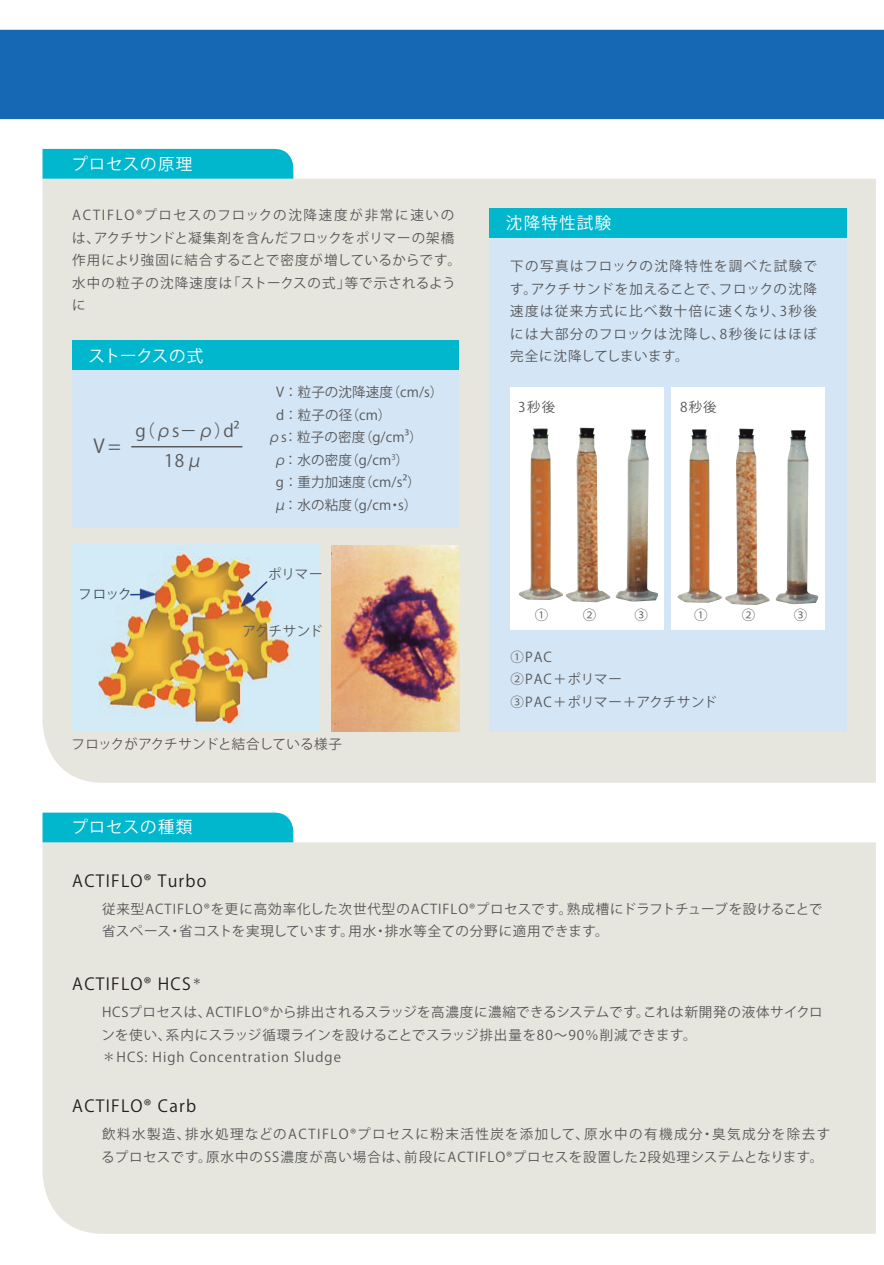
<style>
.page{position:relative;width:884px;height:1265px;background:#fff}
.page>*{position:absolute;margin:0;border:0;box-sizing:border-box;transform-origin:0 0}
.t1{font:19.05px "Koz Go Pr 6 N Medium 90 ms RKSJ H";color:#57585a}
.t2{font:17.25px/29.7px "Koz Go Pr 6 N Medium 90 ms RKSJ H";letter-spacing:.04em;color:#57585a;text-align:center}
.t3{font:16.5px "Koz Go Pr 6 N Bold 90 ms RKSJ H";letter-spacing:.075em;color:#231f20}
.t4{font:16.5px "Koz Go Pr 6 N Bold 90 ms RKSJ H";letter-spacing:.055em;color:#fff}
.t5{font:16.5px "Koz Go Pr 6 N Bold 90 ms RKSJ H";letter-spacing:-.005em;color:#fff}
.t6{font:13.5px/22.5px "Koz Go Pr 6 N Medium 90 ms RKSJ H";letter-spacing:.055em;color:#57585a}
.t7{font:13.5px/22.5px "Koz Go Pr 6 N Medium 90 ms RKSJ H";letter-spacing:.075em;color:#57585a}
.t8{font:13.5px "Koz Go Pr 6 N Medium 90 ms RKSJ H";letter-spacing:.01em;color:#57585a}
.t9{font:13.5px "Koz Go Pr 6 N Medium 90 ms RKSJ H";letter-spacing:-.005em;color:#57585a}
.t10{font:13.5px "Koz Go Pr 6 N Bold 90 ms RKSJ H";letter-spacing:-.015em;color:#57585a}
</style>
<div class="page">
<div style="left:43px;top:179px;width:833px;height:603px;background:#e7e6de"></div>
<div style="left:489px;top:238px;width:357px;height:493px;background:#d4e5f5"></div>
<div style="left:43px;top:842px;width:833px;height:391px;background:#e7e6de"></div>
<div style="left:0;top:30px;width:884px;height:89px;background:#1768b4"></div>
<div style="left:43px;top:812px;width:250px;height:30px;background:#00b7ce"></div>
<div style="left:43px;top:149px;width:250px;height:30px;background:#00b7ce"></div>
<img style="left:72px;top:544px;width:247px;height:187px">
<img style="left:332px;top:545px;width:127px;height:186px">
<div style="left:510px;top:387px;width:153px;height:242px;background:#fff"></div>
<div style="left:672px;top:387px;width:153px;height:242px;background:#fff"></div>
<img style="left:519px;top:427px;width:139px;height:175px">
<img style="left:678px;top:428px;width:140px;height:177px">
<div style="left:72px;top:370px;width:387px;height:157px;background:#d4e5f5"></div>
<div style="left:72px;top:340px;width:387px;height:30px;background:#00b7ce"></div>
<svg style="left:248px;top:579px;width:21px;height:20px"></svg>
<svg style="left:130px;top:593px;width:14px;height:2px"></svg>
<hr style="left:131px;top:446px;width:111px;height:1px;background:#201814">
<div style="left:489px;top:208px;width:357px;height:30px;background:#00b7ce"></div>
<p class="t4" style="left:71px;top:154px;width:122px">プロセスの原理</p>
<p class="t6" style="left:72px;top:204px;width:390px">ACTIFLO®プロセスのフロックの沈降速度が非常に速いのは、アクチサンドと凝集剤を含んだフロックをポリマーの架橋作用により強固に結合することで密度が増しているからです。水中の粒子の沈降速度は「ストークスの式」等で示されるように</p>
<p class="t5" style="left:89px;top:347px;width:116px">ストークスの式</p>
<h1 class="t1" style="left:93px;top:435px;width:29px">V=</h1>
<p class="t2" style="left:135px;top:416px;width:106px">g（ρs－ρ）d²<br>18μ</p>
<p class="t10" style="left:79px;top:586px;width:54px">フロック</p>
<p class="t8" style="left:276px;top:385px;width:169px">V ： 粒子の沈降速度（cm/s）</p>
<p class="t6" style="left:276px;top:404px;width:117px">d ： 粒子の径（cm）</p>
<p class="t8" style="left:268px;top:430px;width:157px">ρs： 粒子の密度（g/cm³）</p>
<p class="t6" style="left:274px;top:449px;width:137px">ρ： 水の密度（g/cm<sup>3</sup>）</p>
<p class="t8" style="left:276px;top:475px;width:146px">g ： 重力加速度（cm/s²）</p>
<p class="t6" style="left:274px;top:494px;width:145px">μ： 水の粘度（g/cm・s）</p>
<p class="t10" style="left:268px;top:566px;width:56px">ポリマー</p>
<p class="t10" style="left:243px;top:624px;width:82px">アクチサンド</p>
<p class="t9" style="left:72px;top:736px;width:272px">フロックがアクチサンドと結合している様子</p>
<p class="t4" style="left:71px;top:818px;width:122px">プロセスの種類</p>
<p class="t3" style="left:72px;top:871px;width:136px">ACTIFLO® Turbo</p>
<p class="t4" style="left:506px;top:214px;width:107px">沈降特性試験</p>
<p class="t6" style="left:510px;top:255px;width:308px;text-align:justify">下の写真はフロックの沈降特性を調べた試験です。アクチサンドを加えることで、フロックの沈降速度は従来方式に比べ数十倍に速くなり、3秒後には大部分のフロックは沈降し、8秒後にはほぼ完全に沈降してしまいます。</p>
<p class="t6" style="left:519px;top:396px;width:38px">3秒後</p>
<p class="t6" style="left:680px;top:396px;width:38px">8秒後</p>
<p class="t6" style="left:511px;top:645px;width:208px">①PAC<br>②PAC＋ポリマー<br>③PAC＋ポリマー＋アクチサンド</p>
<p class="t6" style="left:102px;top:897px;width:722px">従来型ACTIFLO®を更に高効率化した次世代型のACTIFLO®プロセスです。熟成槽にドラフトチューブを設けることで省スペース・省コストを実現しています。用水・排水等全ての分野に適用できます。</p>
<p class="t3" style="left:72px;top:974px;width:131px">ACTIFLO® HCS<sup>＊</sup></p>
<p class="t6" style="left:101px;top:1001px;width:723px">HCSプロセスは、ACTIFLO®から排出されるスラッジを高濃度に濃縮できるシステムです。これは新開発の液体サイクロンを使い、系内にスラッジ循環ラインを設けることでスラッジ排出量を80～90％削減できます。<br>＊HCS: High Concentration Sludge</p>
<p class="t3" style="left:72px;top:1096px;width:125px">ACTIFLO® Carb</p>
<p class="t7" style="left:101px;top:1123px;width:730px">飲料水製造、排水処理などのACTIFLO®プロセスに粉末活性炭を添加して、原水中の有機成分・臭気成分を除去するプロセスです。原水中のSS濃度が高い場合は、前段にACTIFLO®プロセスを設置した2段処理システムとなります。</p>
</div>
